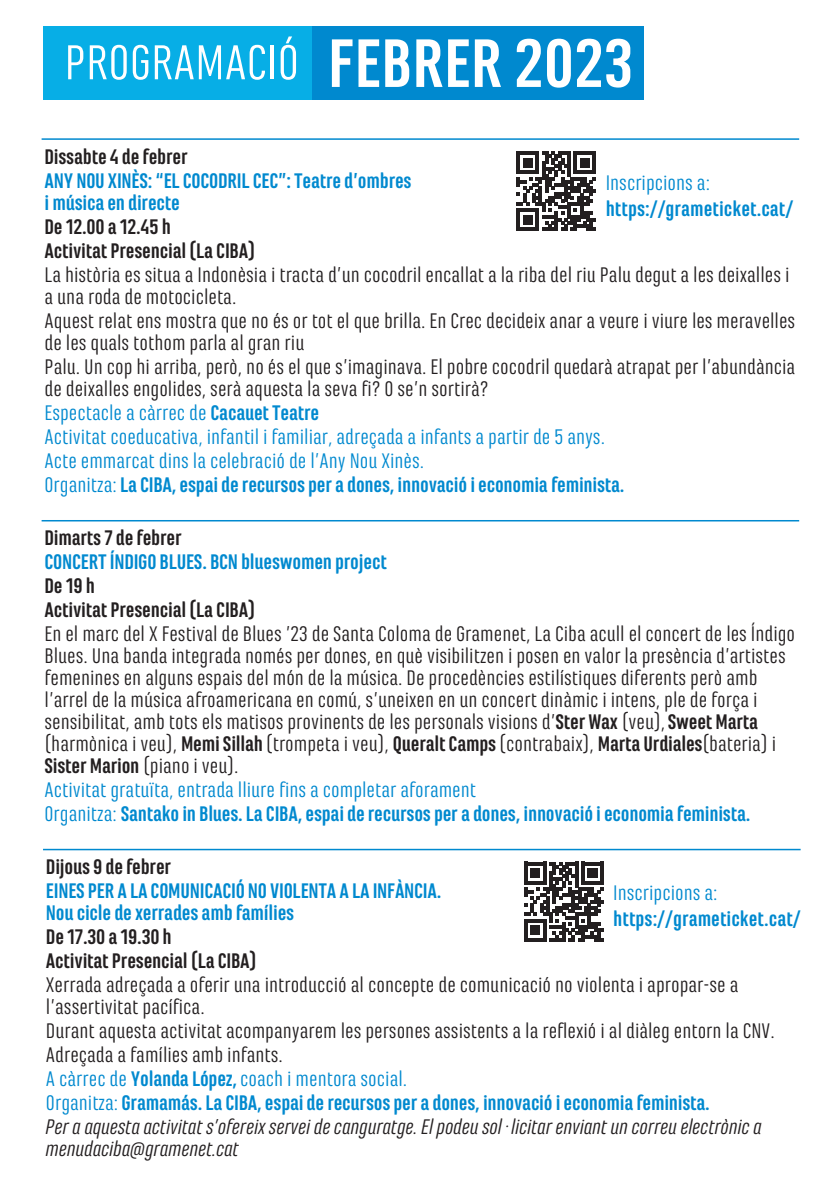
<style>
.page{position:relative;width:840px;height:1191px;background:#fff}
.page>*{position:absolute;margin:0;border:0;box-sizing:border-box;transform-origin:0 0}
.t1{font:51px "Marianina FY";color:#fff}
.t2{font:22px/22px "Marianina FY";color:#231f20}
.t3{font:700 22px/22px "Marianina FY";letter-spacing:-.01em;color:#0089cf}
.t4{font:22px/24px "Marianina FY";color:#0089cf}
.t5{font:700 22px/24px "Marianina FY";letter-spacing:-.01em;color:#231f20}
.t6{font:italic 22px "Marianina FY";letter-spacing:-.01em;color:#231f20}
.s1{font-weight:700;font-size:71.4px}
.s2{font-weight:700}
.s3{font-weight:400}
.s4{color:#0089cf}
.s5{font-weight:700;color:#0089cf}
.s6{font-style:italic}
</style>
<div class="page">
<hr style="left:42px;top:138px;width:756px;height:2px;background:#0089cf">
<svg style="left:516px;top:151px;width:79px;height:80px"></svg>
<hr style="left:42px;top:520px;width:756px;height:1px;background:#0089cf">
<hr style="left:43px;top:848px;width:757px;height:2px;background:#0089cf">
<svg style="left:524px;top:862px;width:79px;height:79px"></svg>
<div style="left:43px;top:27px;width:280px;height:73px;background:#07aee6"></div>
<div style="left:312px;top:27px;width:331px;height:73px;background:#0089cf"></div>
<h1 class="t1" style="left:64px;top:35px;width:570px">PROGRAMACIÓ <span class="s1">FEBRER 2023</span></h1>
<p class="t5" style="left:45px;top:144px;width:144px">Dissabte 4 de febrer</p>
<p class="t3" style="left:45px;top:169px;width:368px">ANY NOU XINÈS: “EL COCODRIL CEC”: Teatre d’ombres i música en directe</p>
<p class="t5" style="left:45px;top:214px;width:212px">De 12.00 a 12.45 h<br>Activitat Presencial (La CIBA)</p>
<p class="t2" style="left:45px;top:263px;width:746px">La història es situa a Indonèsia i tracta d’un cocodril encallat a la riba del riu Palu degut a les deixalles i a una roda de motocicleta.</p>
<p class="t2" style="left:45px;top:309px;width:751px">Aquest relat ens mostra que no és or tot el que brilla. En Crec decideix anar a veure i viure les meravelles de les quals tothom parla al gran riu</p>
<p class="t2" style="left:45px;top:355px;width:752px">Palu. Un cop hi arriba, però, no és el que s’imaginava. El pobre cocodril quedarà atrapat per l’abundància de deixalles engolides, serà aquesta la seva fi? O se’n sortirà?</p>
<p class="t4" style="left:45px;top:400px;width:581px">Espectacle a càrrec de <span class="s2">Cacauet Teatre<br></span>Activitat coeducativa, infantil i familiar, adreçada a infants a partir de 5 anys.<br>Acte emmarcat dins la celebració de l’Any Nou Xinès.<br>Organitza: <span class="s2">La CIBA, espai de recursos per a dones, innovació i economia feminista.</span></p>
<p class="t4" style="left:605px;top:170px;width:106px">Inscripcions a:</p>
<p class="t3" style="left:605px;top:198px;width:189px">https://grameticket.cat/</p>
<p class="t5" style="left:45px;top:526px;width:138px">Dimarts 7 de febrer</p>
<p class="t3" style="left:45px;top:551px;width:343px">CONCERT ÍNDIGO BLUES. BCN blueswomen project</p>
<p class="t5" style="left:45px;top:574px;width:212px">De 19 h<br>Activitat Presencial (La CIBA)</p>
<p class="t2" style="left:45px;top:623px;width:751px">En el marc del X Festival de Blues ’23 de Santa Coloma de Gramenet, La Ciba acull el concert de les Índigo Blues. Una banda integrada només per dones, en què visibilitzen i posen en valor la presència d’artistes femenines en alguns espais del món de la música. De procedències estilístiques diferents però amb l’arrel de la música afroamericana en comú, s’uneixen en un concert dinàmic i intens, ple de força i sensibilitat, amb tots els matisos provinents de les personals visions d’<span class="s2">Ster Wax</span> (veu),<span class="s2">Sweet Marta </span>(harmònica i veu), <span class="s2">Memi Sillah</span> (trompeta i veu), <span class="s2">Queralt Camps</span> (contrabaix), <span class="s2">Marta Urdiales</span>(bateria) i <span class="s2">Sister Marion</span> (piano i veu).</p>
<p class="t3" style="left:45px;top:778px;width:707px;line-height:24px"><span class="s3">Activitat gratuïta, entrada lliure fins a completar aforament<br>Organitza:</span> Santako in Blues. La CIBA, espai de recursos per a dones, innovació i economia feminista.</p>
<p class="t5" style="left:46px;top:854px;width:127px">Dijous 9 de febrer</p>
<p class="t3" style="left:46px;top:879px;width:397px">EINES PER A LA COMUNICACIÓ NO VIOLENTA A LA INFÀNCIA.<br>Nou cicle de xerrades amb famílies</p>
<p class="t5" style="left:46px;top:924px;width:212px">De 17.30 a 19.30 h<br>Activitat Presencial (La CIBA)</p>
<p class="t2" style="left:46px;top:973px;width:693px">Xerrada adreçada a oferir una introducció al concepte de comunicació no violenta i apropar-se a l’assertivitat pacífica.</p>
<p class="t2" style="left:46px;top:1018px;width:729px;line-height:24px">Durant aquesta activitat acompanyarem les persones assistents a la reflexió i al diàleg entorn la CNV.<br>Adreçada a famílies amb infants.<br><span class="s4">A càrrec de</span> <span class="s5">Yolanda López,</span> <span class="s4">coach i mentora social.<br>Organitza:</span> <span class="s5">Gramamás. La CIBA, espai de recursos per a dones, innovació i economia feminista.<br></span><span class="s6">Per a aquesta activitat s’ofereix servei de canguratge. El podeu sol·licitar enviant un correu electrònic a</span></p>
<p class="t6" style="left:46px;top:1137px;width:195px">menudaciba@gramenet.cat</p>
<p class="t4" style="left:613px;top:880px;width:106px">Inscripcions a:</p>
<p class="t3" style="left:613px;top:908px;width:189px">https://grameticket.cat/</p>
</div>
